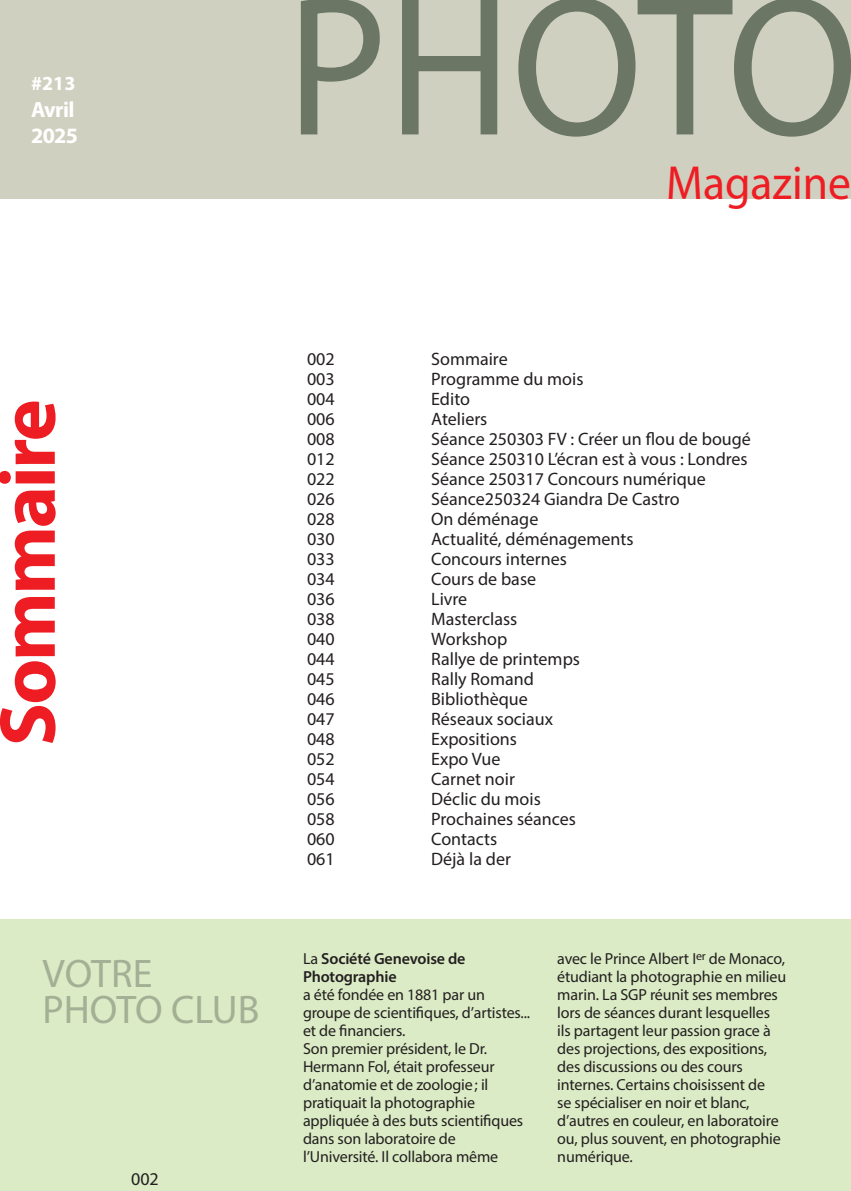
<style>
.page{position:relative;width:851px;height:1191px;background:#fff}
.page>*{position:absolute;margin:0;border:0;box-sizing:border-box;transform-origin:0 0}
.t1{font:200px "Myriad Pro";letter-spacing:-.015em;color:#6b7764;scale:.95 1}
.t2{font:700 80px "Myriad Pro";letter-spacing:-.03em;color:#ee1d23}
.t3{font:48px "Myriad Pro";color:#ee1d23;scale:.95 1}
.t4{font:40px "Myriad Pro";color:#a3b095}
.t5{font:700 22px "Myriad Pro";letter-spacing:-.03em;color:#fff}
.t6{font:700 20px "Myriad Pro";color:#fff}
.t7{font:18px "Myriad Pro";color:#231f20}
.t8{font:16px/18px "Myriad Pro";letter-spacing:-.01em;color:#231f20}
.t9{font:600 16px "Myriad Pro";letter-spacing:-.01em;color:#231f20}
.s1{font-weight:400}
</style>
<div class="page">
<div style="left:0;top:0;width:850px;height:198px;background:#d0d0c0"></div>
<div style="left:0;top:919px;width:850px;height:272px;background:#dbebc5"></div>
<p class="t6" style="left:31px;top:71px;width:46px">#213</p>
<p class="t5" style="left:31px;top:95px;width:45px">Avril</p>
<p class="t5" style="left:31px;top:121px;width:48px">2025</p>
<p class="t1" style="left:286px;top:-56px;width:603px">PHOTO</p>
<p class="t3" style="left:666px;top:153px;width:196px">Magazine</p>
<p class="t2" style="left:-24px;top:746px;width:348px;rotate:-90deg">Sommaire</p>
<p class="t4" style="left:42px;top:948px;width:111px">VOTRE</p>
<p class="t4" style="left:42px;top:984px;width:218px">PHOTO CLUB</p>
<p class="t7" style="left:131px;top:1167px;width:29px">002</p>
<p class="t7" style="left:307px;top:348px;width:29px">002</p>
<p class="t7" style="left:431px;top:348px;width:78px">Sommaire</p>
<p class="t7" style="left:307px;top:368px;width:29px">003</p>
<p class="t7" style="left:431px;top:368px;width:154px">Programme du mois</p>
<p class="t7" style="left:307px;top:388px;width:29px">004</p>
<p class="t7" style="left:431px;top:388px;width:40px">Edito</p>
<p class="t7" style="left:307px;top:408px;width:29px">006</p>
<p class="t7" style="left:431px;top:408px;width:58px">Ateliers</p>
<p class="t7" style="left:307px;top:428px;width:29px">008</p>
<p class="t7" style="left:431px;top:428px;width:321px">Séance 250303 FV : Créer un flou de bougé</p>
<p class="t7" style="left:307px;top:448px;width:29px">012</p>
<p class="t7" style="left:431px;top:448px;width:318px">Séance 250310 L’écran est à vous : Londres</p>
<p class="t7" style="left:307px;top:468px;width:29px">022</p>
<p class="t7" style="left:431px;top:468px;width:276px">Séance 250317 Concours numérique</p>
<p class="t7" style="left:307px;top:488px;width:29px">026</p>
<p class="t7" style="left:431px;top:488px;width:250px">Séance250324 Giandra De Castro</p>
<p class="t7" style="left:307px;top:508px;width:29px">028</p>
<p class="t7" style="left:431px;top:508px;width:109px">On déménage</p>
<p class="t7" style="left:307px;top:528px;width:29px">030</p>
<p class="t7" style="left:431px;top:528px;width:204px">Actualité, déménagements</p>
<p class="t7" style="left:307px;top:548px;width:29px">033</p>
<p class="t7" style="left:431px;top:548px;width:137px">Concours internes</p>
<p class="t7" style="left:307px;top:568px;width:29px">034</p>
<p class="t7" style="left:431px;top:568px;width:106px">Cours de base</p>
<p class="t7" style="left:307px;top:588px;width:29px">036</p>
<p class="t7" style="left:431px;top:588px;width:38px">Livre</p>
<p class="t7" style="left:307px;top:608px;width:29px">038</p>
<p class="t7" style="left:431px;top:608px;width:88px">Masterclass</p>
<p class="t7" style="left:307px;top:628px;width:29px">040</p>
<p class="t7" style="left:431px;top:628px;width:78px">Workshop</p>
<p class="t7" style="left:307px;top:648px;width:29px">044</p>
<p class="t7" style="left:431px;top:648px;width:150px">Rallye de printemps</p>
<p class="t7" style="left:307px;top:668px;width:29px">045</p>
<p class="t7" style="left:431px;top:668px;width:104px">Rally Romand</p>
<p class="t7" style="left:307px;top:688px;width:29px">046</p>
<p class="t7" style="left:431px;top:688px;width:98px">Bibliothèque</p>
<p class="t7" style="left:307px;top:708px;width:29px">047</p>
<p class="t7" style="left:431px;top:708px;width:123px">Réseaux sociaux</p>
<p class="t7" style="left:307px;top:728px;width:29px">048</p>
<p class="t7" style="left:431px;top:728px;width:87px">Expositions</p>
<p class="t7" style="left:307px;top:748px;width:29px">052</p>
<p class="t7" style="left:431px;top:748px;width:71px">Expo Vue</p>
<p class="t7" style="left:307px;top:768px;width:29px">054</p>
<p class="t7" style="left:431px;top:768px;width:85px">Carnet noir</p>
<p class="t7" style="left:307px;top:788px;width:29px">056</p>
<p class="t7" style="left:431px;top:788px;width:111px">Déclic du mois</p>
<p class="t7" style="left:307px;top:808px;width:29px">058</p>
<p class="t7" style="left:431px;top:808px;width:146px">Prochaines séances</p>
<p class="t7" style="left:307px;top:828px;width:29px">060</p>
<p class="t7" style="left:431px;top:828px;width:68px">Contacts</p>
<p class="t7" style="left:307px;top:848px;width:29px">061</p>
<p class="t7" style="left:431px;top:848px;width:81px">Déjà la der</p>
<p class="t9" style="left:303px;top:948px;width:164px"><span class="s1">La</span> Société Genevoise de</p>
<p class="t9" style="left:303px;top:966px;width:95px">Photographie</p>
<p class="t8" style="left:303px;top:985px;width:229px">a été fondée en 1881 par un groupe de scientifiques, d’artistes... et de financiers.</p>
<p class="t8" style="left:303px;top:1039px;width:193px">Son premier président, le Dr.<br>Hermann Fol, était professeur d’anatomie et de zoologie; il pratiquait la photographie</p>
<p class="t8" style="left:303px;top:1111px;width:222px">appliquée à des buts scientifiques dans son laboratoire de</p>
<p class="t8" style="left:303px;top:1147px;width:197px">l’Université. Il collabora même</p>
<p class="t8" style="left:557px;top:949px;width:230px">avec le Prince Albert I<sup>er</sup> de Monaco, étudiant la photographie en milieu marin. La SGP réunit ses membres lors de séances durant lesquelles ils partagent leur passion grace à des projections, des expositions, des discussions ou des cours internes. Certains choisissent de<br>se spécialiser en noir et blanc, d’autres en couleur, en laboratoire ou, plus souvent, en photographie numérique.</p>
</div>
